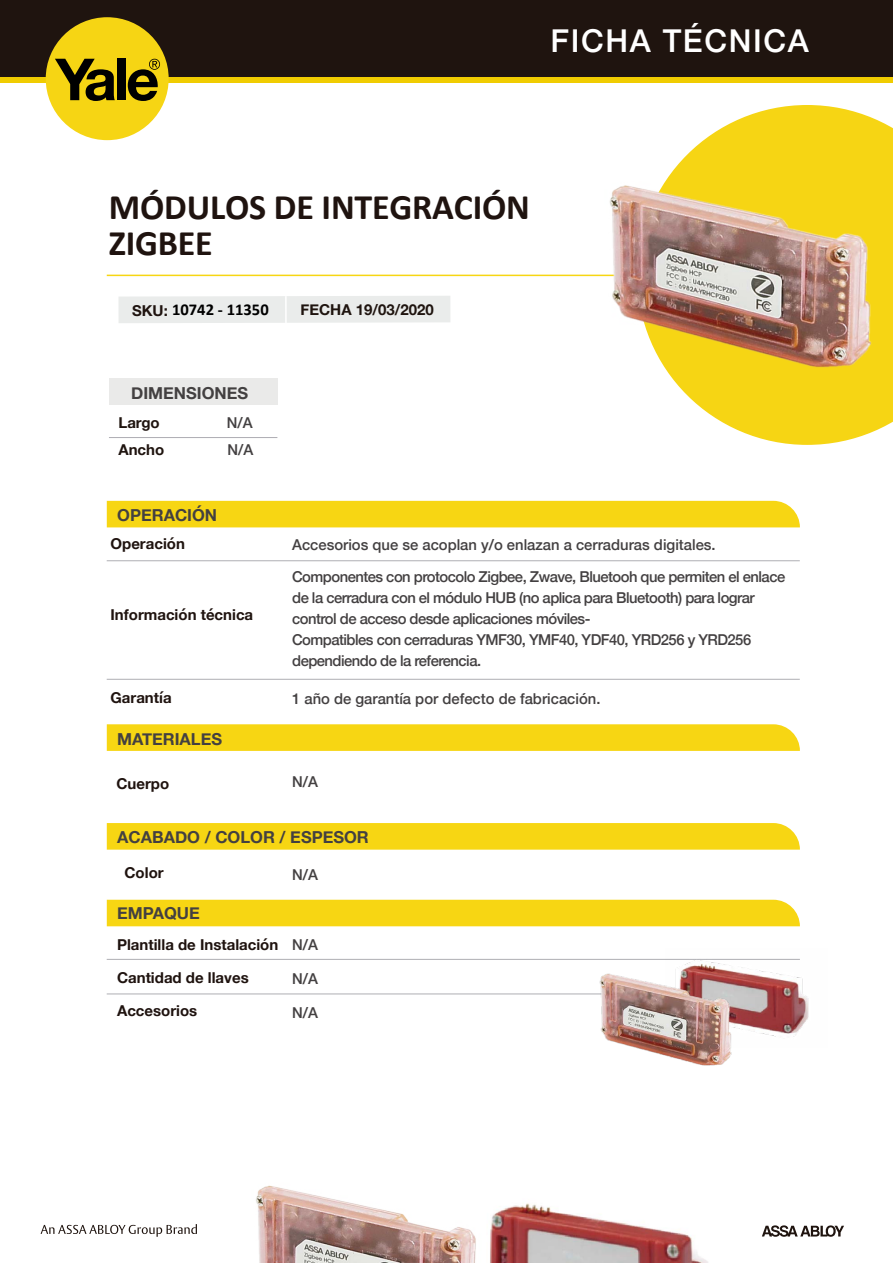
<style>
.page{position:relative;width:893px;height:1263px;background:#fff}
.page>*{position:absolute;margin:0;border:0;box-sizing:border-box;transform-origin:0 0}
.t1{font:700 36px/36px "Calibri";letter-spacing:-.005em;color:#1f130f}
.t2{font:500 31.5px "Helvetica Neue";letter-spacing:.05em;color:#fff}
.t3{font:700 16.65px "Calibri";letter-spacing:-.005em;color:#000}
.t4{font:700 16.5px "Helvetica Neue";color:#434041}
.t5{font:500 15px/21px "Helvetica Neue";letter-spacing:-.035em;color:#434041}
.t6{font:700 15px "Helvetica Neue";color:#1f130f}
.t7{font:500 15px "Helvetica Neue";color:#434041}
.t8{font:700 15px/27px "Helvetica Neue";letter-spacing:-.005em;color:#1f140f}
.s1{font-family:"Helvetica Neue";font-size:15px;color:#1f130f}
</style>
<div class="page">
<hr style="left:107px;top:275px;width:606px;height:1px;background:#f7d613">
<svg style="left:762px;top:1225px;width:82px;height:12px"></svg>
<svg style="left:41px;top:1224px;width:156px;height:13px"></svg>
<svg style="left:682px;top:105px;width:210px;height:340px;fill:#f6d514"></svg>
<div style="left:0;top:0;width:893px;height:78px;background:#1f140f"></div>
<div style="left:0;top:78px;width:893px;height:5px;background:#f0cc01"></div>
<div style="left:46px;top:17px;width:123px;height:123px;background:#f6d514;border-radius:50%"></div>
<svg style="left:55px;top:59px;width:60px;height:42px"></svg>
<div style="left:117px;top:59px;width:9px;height:41px;background:#000"></div>
<svg style="left:128px;top:59px;width:32px;height:42px"></svg>
<div style="left:107px;top:501px;width:693px;height:26px;background:#f7d613"></div>
<hr style="left:107px;top:560px;width:693px;height:1px;background:#aeaeb3">
<svg style="left:107px;top:724px;width:693px;height:27px"></svg>
<svg style="left:107px;top:823px;width:693px;height:27px"></svg>
<div style="left:107px;top:900px;width:693px;height:26px;background:#f7d613"></div>
<hr style="left:107px;top:959px;width:693px;height:1px;background:#aeaeb3">
<hr style="left:107px;top:993px;width:693px;height:1px;background:#aeaeb3">
<hr style="left:107px;top:679px;width:693px;height:1px;background:#aeaeb3">
<hr style="left:892px;top:100px;width:1px;height:369px;background:#606060">
<div style="left:109px;top:378px;width:168px;height:27px;background:#eaeae9"></div>
<hr style="left:109px;top:437px;width:168px;height:1px;background:#adacb2">
<div style="left:118px;top:296px;width:332px;height:27px;background:#eaeceb"></div>
<hr style="left:285px;top:296px;width:2px;height:27px;background:#fff">
<img style="left:590px;top:160px;width:302px;height:240px">
<img style="left:256px;top:1185px;width:210px;height:78px">
<img style="left:466px;top:1203px;width:242px;height:60px">
<img style="left:666px;top:958px;width:143px;height:79px">
<img style="left:590px;top:962px;width:151px;height:104px">
<h2 class="t2" style="left:551px;top:16px;width:260px">FICHA TÉCNICA</h2>
<h1 class="t1" style="left:109px;top:187px;width:423px">MÓDULOS DE INTEGRACIÓN<br>ZIGBEE</h1>
<p class="t3" style="left:132px;top:298px;width:138px"><span class="s1">SKU:</span> 10742 - 11350</p>
<p class="t8" style="left:301px;top:296px;width:135px">FECHA 19/03/2020</p>
<p class="t4" style="left:131px;top:380px;width:119px">DIMENSIONES</p>
<p class="t8" style="left:118px;top:410px;width:47px">Largo<br>Ancho</p>
<p class="t5" style="left:227px;top:408px;width:28px;line-height:27px">N/A<br>N/A</p>
<p class="t4" style="left:117px;top:502px;width:101px">OPERACIÓN</p>
<p class="t6" style="left:111px;top:532px;width:76px">Operación</p>
<p class="t5" style="left:292px;top:528px;width:495px;line-height:31.8px">Accesorios que se acoplan y/o enlazan a cerraduras digitales.<br>Componentes con protocolo Zigbee, Zwave, Bluetooh que permiten el enlace</p>
<p class="t5" style="left:292px;top:586px;width:464px">de la cerradura con el módulo HUB (no aplica para Bluetooth) para lograr control de acceso desde aplicaciones móviles-<br>Compatibles con cerraduras YMF30, YMF40, YDF40, YRD256 y YRD256 dependiendo de la referencia.</p>
<p class="t7" style="left:292px;top:686px;width:310px">1 año de garantía por defecto de fabricación.</p>
<p class="t4" style="left:117px;top:726px;width:106px">MATERIALES</p>
<p class="t6" style="left:111px;top:603px;width:144px">Información técnica</p>
<p class="t6" style="left:111px;top:686px;width:63px">Garantía</p>
<p class="t6" style="left:116px;top:772px;width:54px">Cuerpo</p>
<p class="t5" style="left:292px;top:770px;width:27px">N/A</p>
<p class="t4" style="left:117px;top:824px;width:253px">ACABADO / COLOR / ESPESOR</p>
<p class="t6" style="left:125px;top:861px;width:41px">Color</p>
<p class="t4" style="left:117px;top:900px;width:84px">EMPAQUE</p>
<p class="t6" style="left:117px;top:933px;width:163px">Plantilla de Instalación</p>
<p class="t6" style="left:117px;top:966px;width:133px">Cantidad de llaves</p>
<p class="t6" style="left:117px;top:999px;width:82px">Accesorios</p>
<p class="t5" style="left:292px;top:863px;width:27px">N/A</p>
<p class="t5" style="left:292px;top:933px;width:27px">N/A</p>
<p class="t5" style="left:292px;top:967px;width:27px">N/A</p>
<p class="t5" style="left:292px;top:1001px;width:27px">N/A</p>
</div>
